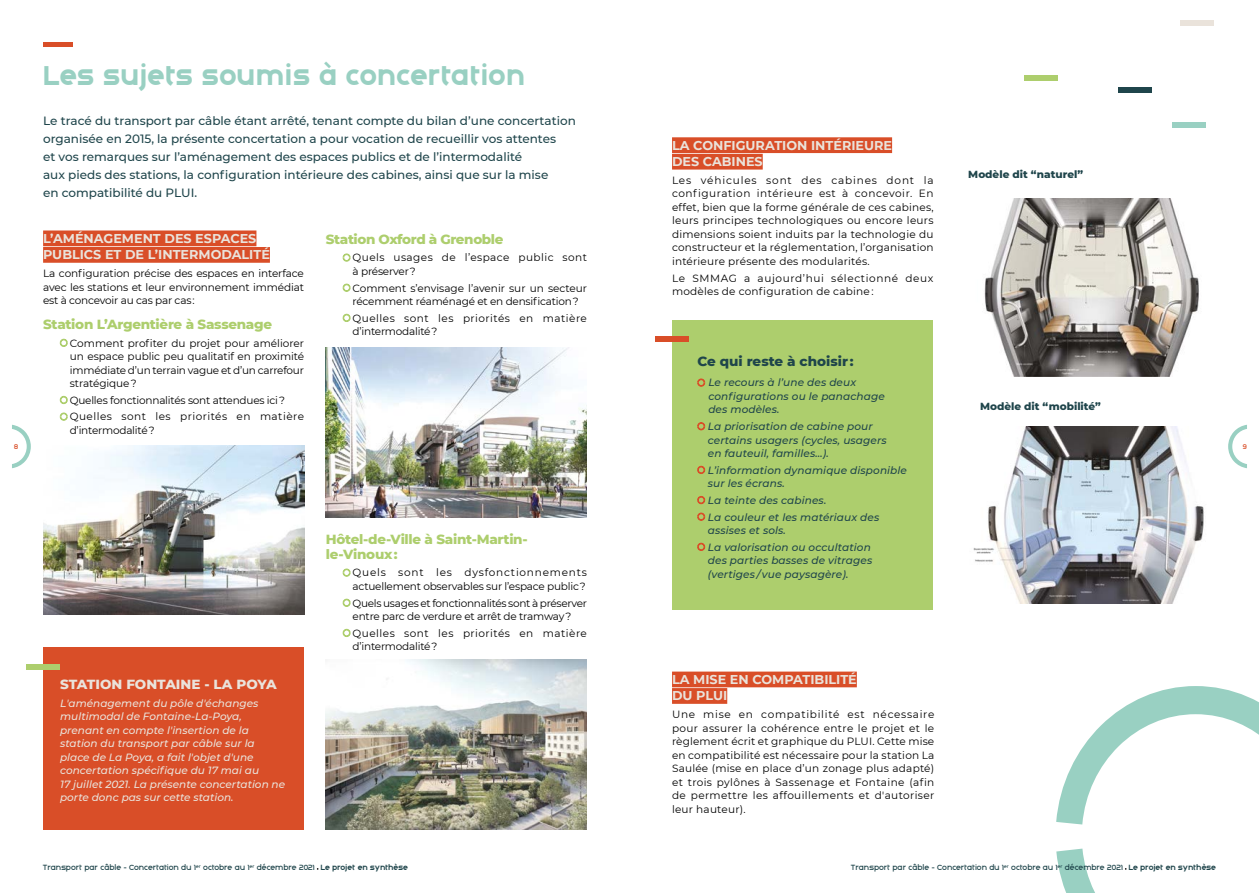
<style>
.page{position:relative;width:1259px;height:893px;background:#fff}
.page>*{position:absolute;margin:0;border:0;box-sizing:border-box;transform-origin:0 0}
.t1{font:800 27px "Adita";letter-spacing:-.06em;color:#99d0c2}
.t2{font:800 13.5px/15px "Montserrat";letter-spacing:-.02em;color:#adce6d}
.t3{font:800 13.5px "Montserrat";color:#eae3db}
.t4{font:800 13.5px "Montserrat";color:#1f454b}
.t5{font:700 12.75px/16.5px "Montserrat";color:#eae3db}
.t6{font:500 12px/18px "Montserrat";color:#1f454b}
.t7{font:10.5px/13.5px "Montserrat";letter-spacing:-.01em;color:#000;text-align:justify}
.t8{font:italic 500 10.5px/13.5px "Montserrat";letter-spacing:.01em;color:#1f454b}
.t9{font:italic 500 10.5px/13.5px "Montserrat";color:#eae3db}
.t10{font:10.5px/13.5px "Montserrat";letter-spacing:.045em;color:#000}
.t11{font:10.5px/13.5px "Montserrat";letter-spacing:-.03em;color:#000}
.t12{font:10.5px/13.5px "Montserrat";letter-spacing:.05em;color:#000}
.t13{font:10.5px/13.5px "Montserrat";letter-spacing:.04em;color:#000}
.t14{font:800 10.5px "Montserrat";color:#1f454b}
.t15{font:300 7.5px "Adita";letter-spacing:-.05em;color:#1f454b}
.t16{font:300 6.75px "Adita";color:#d94e28}
.s1{font-weight:700}
</style>
<div class="page">
<img style="left:43px;top:446px;width:261px;height:168px">
<img style="left:326px;top:347px;width:261px;height:170px">
<img style="left:326px;top:660px;width:261px;height:170px">
<img style="left:984px;top:199px;width:215px;height:177px">
<img style="left:973px;top:427px;width:231px;height:177px">
<div style="left:672px;top:321px;width:260px;height:289px;background:#adce6d"></div>
<svg style="left:697px;top:379px;width:8px;height:8px"></svg>
<svg style="left:697px;top:422px;width:8px;height:8px"></svg>
<svg style="left:697px;top:466px;width:8px;height:8px"></svg>
<svg style="left:697px;top:496px;width:8px;height:8px"></svg>
<svg style="left:697px;top:513px;width:8px;height:8px"></svg>
<svg style="left:697px;top:543px;width:8px;height:8px"></svg>
<div style="left:655px;top:336px;width:33px;height:5px;background:#d94e28"></div>
<div style="left:1172px;top:123px;width:34px;height:5px;background:#99d0c2"></div>
<div style="left:1024px;top:75px;width:33px;height:5px;background:#adce6d"></div>
<div style="left:1118px;top:88px;width:33px;height:5px;background:#1f454b"></div>
<div style="left:1180px;top:21px;width:33px;height:5px;background:#eae3db"></div>
<svg style="left:1056px;top:686px;width:203px;height:207px"></svg>
<svg style="left:1228px;top:425px;width:19px;height:43px"></svg>
<svg style="left:12px;top:425px;width:19px;height:43px"></svg>
<hr style="left:43px;top:43px;width:30px;height:4px;background:#d94e28">
<div style="left:43px;top:230px;width:213px;height:16px;background:#d94e28"></div>
<div style="left:43px;top:247px;width:227px;height:16px;background:#d94e28"></div>
<svg style="left:60px;top:339px;width:8px;height:8px"></svg>
<svg style="left:60px;top:396px;width:8px;height:8px"></svg>
<svg style="left:60px;top:413px;width:8px;height:8px"></svg>
<div style="left:672px;top:137px;width:220px;height:16px;background:#d94e28"></div>
<div style="left:672px;top:154px;width:91px;height:16px;background:#d94e28"></div>
<svg style="left:343px;top:254px;width:7px;height:8px"></svg>
<svg style="left:343px;top:284px;width:7px;height:8px"></svg>
<svg style="left:343px;top:314px;width:7px;height:8px"></svg>
<svg style="left:343px;top:569px;width:7px;height:8px"></svg>
<svg style="left:343px;top:599px;width:7px;height:8px"></svg>
<svg style="left:343px;top:629px;width:7px;height:8px"></svg>
<div style="left:672px;top:672px;width:185px;height:15px;background:#d94e28"></div>
<div style="left:672px;top:688px;width:55px;height:16px;background:#d94e28"></div>
<div style="left:43px;top:647px;width:261px;height:183px;background:#d94e28"></div>
<div style="left:26px;top:664px;width:33px;height:6px;background:#adce6d"></div>
<h1 class="t1" style="left:43px;top:52px;width:484px">Les sujets soumis à concertation</h1>
<p class="t6" style="left:43px;top:111px;width:534px">Le tracé du transport par câble étant arrêté, tenant compte du bilan d’une concertation organisée en 2015, la présente concertation a pour vocation de recueillir vos attentes<br>et vos remarques sur l’aménagement des espaces publics et de l’intermodalité<br>aux pieds des stations, la configuration intérieure des cabines, ainsi que sur la mise<br>en compatibilité du PLUI.</p>
<p class="t5" style="left:672px;top:136px;width:221px">LA CONFIGURATION INTÉRIEURE<br>DES CABINES</p>
<p class="t7" style="left:672px;top:173px;width:263px">Les véhicules sont des cabines dont la configuration intérieure est à concevoir. En effet, bien que la forme générale de ces cabines, leurs principes technologiques ou encore leurs dimensions soient induits par la technologie du constructeur et la réglementation, l’organisation intérieure présente des modularités.</p>
<p class="t12" style="left:672px;top:271px;width:263px">Le SMMAG a aujourd’hui sélectionné deux modèles de configuration de cabine :</p>
<p class="t14" style="left:968px;top:167px;width:116px">Modèle dit “naturel”</p>
<p class="t5" style="left:43px;top:229px;width:228px">L’AMÉNAGEMENT DES ESPACES<br>PUBLICS ET DE L’INTERMODALITÉ</p>
<p class="t7" style="left:43px;top:266px;width:263px">La configuration précise des espaces en interface avec les stations et leur environnement immédiat est à concevoir au cas par cas :</p>
<p class="t2" style="left:43px;top:316px;width:231px">Station L’Argentière à Sassenage</p>
<p class="t7" style="left:70px;top:336px;width:236px">Comment profiter du projet pour améliorer un espace public peu qualitatif en proximité immédiate d’un terrain vague et d’un carrefour stratégique ?</p>
<p class="t7" style="left:70px;top:391px;width:236px;line-height:16.6px">Quelles fonctionnalités sont attendues ici ?<br>Quelles sont les priorités en matière</p>
<p class="t7" style="left:70px;top:423px;width:86px">d’intermodalité ?</p>
<p class="t2" style="left:326px;top:231px;width:179px">Station Oxford à Grenoble</p>
<p class="t13" style="left:352px;top:251px;width:236px">Quels usages de l’espace public sont à préserver ?</p>
<p class="t7" style="left:352px;top:281px;width:236px">Comment s’envisage l’avenir sur un secteur récemment réaménagé et en densification ?</p>
<p class="t10" style="left:352px;top:311px;width:236px">Quelles sont les priorités en matière d’intermodalité ?</p>
<p class="t4" style="left:697px;top:351px;width:158px">Ce qui reste à choisir :</p>
<p class="t8" style="left:708px;top:375px;width:178px">Le recours à l’une des deux configurations ou le panachage des modèles.</p>
<p class="t8" style="left:708px;top:419px;width:180px">La priorisation de cabine pour certains usagers (cycles, usagers en fauteuil, familles…).</p>
<p class="t8" style="left:708px;top:463px;width:201px">L’information dynamique disponible sur les écrans.</p>
<p class="t8" style="left:708px;top:491px;width:173px;line-height:16.6px">La teinte des cabines.<br>La couleur et les matériaux des</p>
<p class="t8" style="left:708px;top:521px;width:164px;line-height:16.6px">assises et sols.<br>La valorisation ou occultation</p>
<p class="t8" style="left:708px;top:553px;width:166px">des parties basses de vitrages (vertiges / vue paysagère).</p>
<p class="t14" style="left:980px;top:399px;width:122px">Modèle dit “mobilité”</p>
<p class="t16" style="left:14px;top:441px;width:6px">8</p>
<p class="t16" style="left:1242px;top:441px;width:6px">9</p>
<p class="t2" style="left:326px;top:531px;width:203px">Hôtel-de-Ville à Saint-Martin&shy;le-Vinoux :</p>
<p class="t7" style="left:352px;top:566px;width:236px">Quels sont les dysfonctionnements actuellement observables sur l’espace public ?</p>
<p class="t11" style="left:352px;top:596px;width:236px">Quels usages et fonctionnalités sont à préserver entre parc de verdure et arrêt de tramway ?</p>
<p class="t10" style="left:352px;top:626px;width:236px">Quelles sont les priorités en matière d’intermodalité ?</p>
<p class="t3" style="left:60px;top:674px;width:218px">STATION FONTAINE - LA POYA</p>
<p class="t9" style="left:60px;top:696px;width:227px">L'aménagement du pôle d'échanges multimodal de Fontaine-La-Poya, prenant en compte l'insertion de la station du transport par câble sur la place de La Poya, a fait l'objet d'une concertation spécifique du 17 mai au<br>17 juillet 2021. La présente concertation ne porte donc pas sur cette station.</p>
<p class="t15" style="left:43px;top:861px;width:367px">Transport par câble - Concertation du 1<sup>er</sup> octobre au 1<sup>er</sup> décembre 2021 <span class="s1">Le projet en synthèse</span></p>
<p class="t5" style="left:672px;top:670px;width:186px">LA MISE EN COMPATIBILITÉ<br>DU PLUI</p>
<p class="t7" style="left:672px;top:707px;width:264px">Une mise en compatibilité est nécessaire pour assurer la cohérence entre le projet et le règlement écrit et graphique du PLUI. Cette mise en compatibilité est nécessaire pour la station La Saulée (mise en place d’un zonage plus adapté) et trois pylônes à Sassenage et Fontaine (afin de permettre les affouillements et d'autoriser leur hauteur).</p>
<p class="t15" style="left:850px;top:861px;width:367px">Transport par câble - Concertation du 1<sup>er</sup> octobre au 1<sup>er</sup> décembre 2021 <span class="s1">Le projet en synthèse</span></p>
</div>
